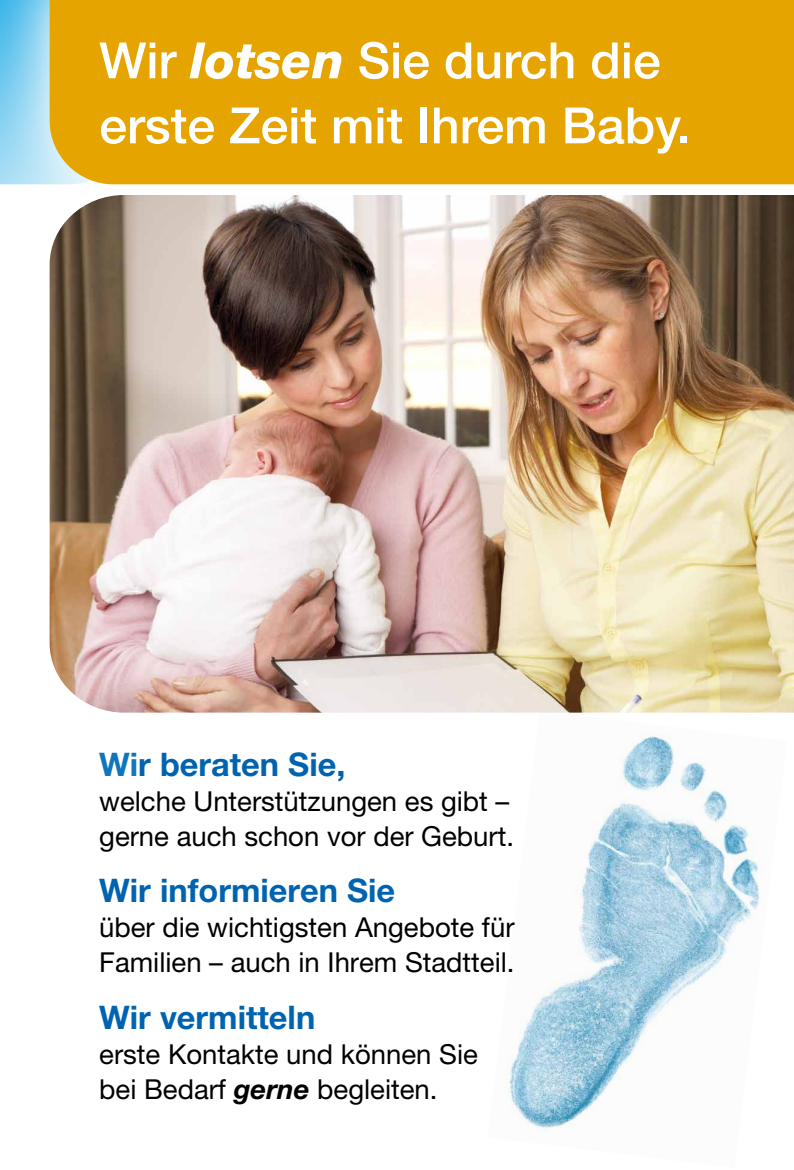
<style>
.page{position:relative;width:794px;height:1170px;background:#fff}
.page>*{position:absolute;margin:0;border:0;box-sizing:border-box;transform-origin:0 0}
.t1{font:500 50px/65px "Helvetica Neue LT Pro";color:#fff}
.t2{font:700 32.5px "Helvetica Neue LT Pro";color:#0063af}
.t3{font:27.5px/35px "Helvetica Neue LT Pro";color:#000}
.s1{font-weight:800;font-style:italic}
.s2{color:#1175bc}
.s3{font-weight:700;font-style:italic}
</style>
<div class="page">
<img style="left:487px;top:712px;width:300px;height:418px">
<svg style="left:0;top:0;width:794px;height:185px;background:#9cd7ed"></svg>
<div style="left:50px;top:0;width:744px;height:184px;background:#e6a400"></div>
<img style="left:50px;top:195px;width:744px;height:517px">
<h1 class="t1" style="left:99px;top:27px;width:592px">Wir <span class="s1">lotsen</span> Sie durch die erste Zeit mit Ihrem Baby.</h1>
<p class="t2" style="left:99px;top:744px;width:248px"><span class="s2">Wi</span>r beraten Sie,</p>
<p class="t3" style="left:99px;top:783px;width:416px">welche Unterstützungen es gibt – gerne auch schon vor der Geburt.</p>
<p class="t2" style="left:99px;top:870px;width:297px">Wir informieren Sie</p>
<p class="t3" style="left:99px;top:909px;width:417px">über die wichtigsten Angebote für<br>Familien – auch in Ihrem Stadtteil.</p>
<p class="t2" style="left:99px;top:996px;width:217px">Wir vermitteln</p>
<p class="t3" style="left:99px;top:1035px;width:380px">erste Kontakte und können Sie bei Bedarf <span class="s3">gerne</span> begleiten.</p>
</div>
